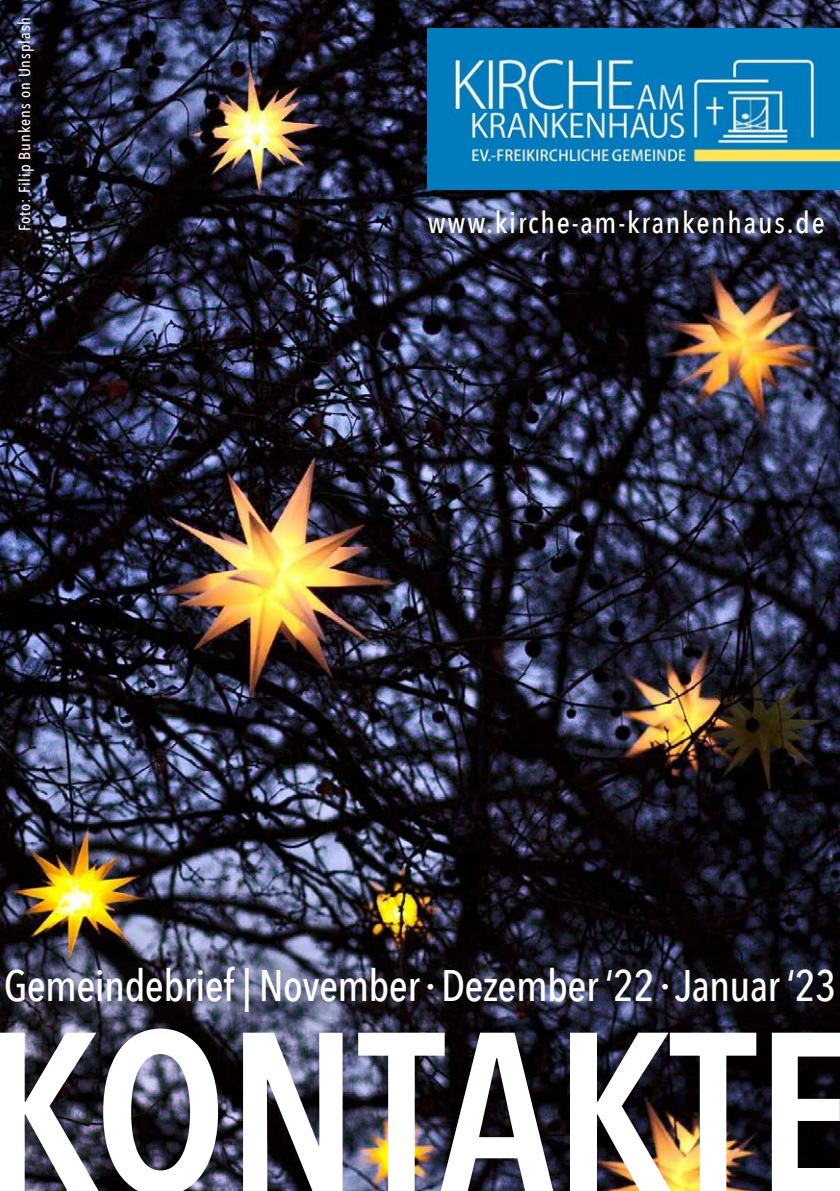
<style>
.page{position:relative;width:840px;height:1191px;background:#fff}
.page>*{position:absolute;margin:0;border:0;box-sizing:border-box;transform-origin:0 0}
.t1{font:600 225px "Avenir Next Condensed";color:#fff}
.t2{font:500 44px "Avenir Next Condensed";letter-spacing:-.015em;color:#fff}
.t3{font:500 30px "Avenir Next Condensed";letter-spacing:.06em;color:#fff}
.t4{font:500 16px "Avenir Next Condensed";letter-spacing:.06em;color:#fff}
.s1{font-family:"Myriad Pro";font-weight:700}
</style>
<div class="page">
<img style="left:0;top:0;width:839px;height:1191px">
<svg style="left:416px;top:193px;width:423px;height:58px;background:#24263a"></svg>
<img style="left:427px;top:28px;width:412px;height:161px">
<div style="left:0;top:931px;width:839px;height:112px;background:#231f20;opacity:.72"></div>
<p class="t4" style="left:15px;top:231px;width:216px;rotate:-90deg">Foto: Filip Bunkens on Unsplash</p>
<p class="t3" style="left:427px;top:205px;width:398px">www.kirche-am-krankenhaus.de</p>
<p class="t2" style="left:4px;top:959px;width:833px">Gemeindebrief | November <span class="s1">.</span> Dezember ‘22 <span class="s1">.</span> Januar ‘23</p>
<p class="t1" style="left:-18px;top:918px;width:873px">KONTAKTE</p>
</div>
